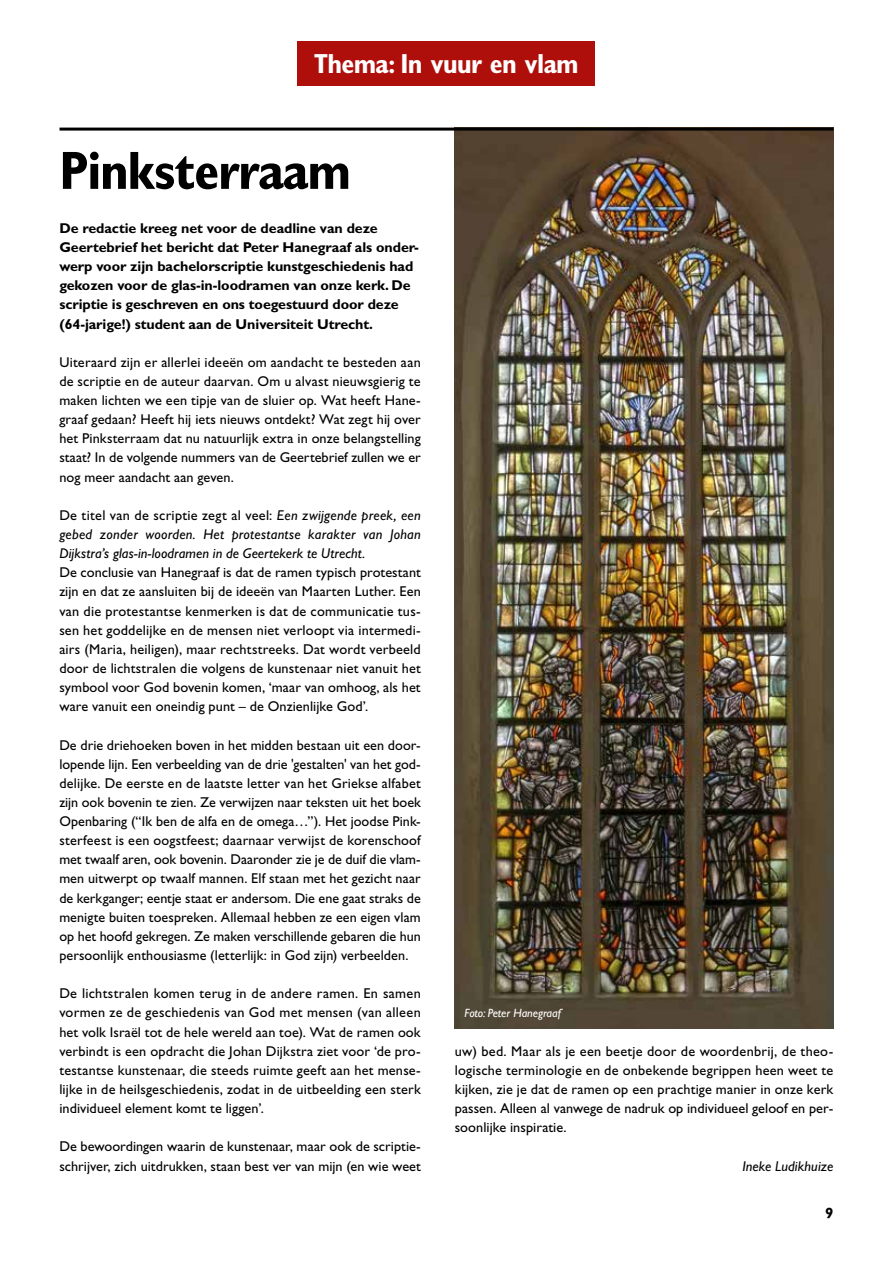
<style>
.page{position:relative;width:893px;height:1263px;background:#fff}
.page>*{position:absolute;margin:0;border:0;box-sizing:border-box;transform-origin:0 0}
.t1{font:700 condensed 54px "Gill Sans Std";letter-spacing:-.025em;color:#000}
.t2{font:700 condensed 27.6px "Gill Sans Std";letter-spacing:-.025em;color:#fff}
.t3{font:700 15px "Gill Sans Std";color:#000}
.t4{font:14.25px/19.2px "Gill Sans Std";letter-spacing:.005em;color:#000;text-align:justify}
.t5{font:700 14.25px/19.2px "Gill Sans Std";letter-spacing:-.005em;color:#000}
.t6{font:italic 14.25px/19.2px "Gill Sans Std";letter-spacing:.005em;color:#000;text-align:justify}
.t7{font:italic 12px "Gill Sans Std";letter-spacing:-.005em;color:#fff}
.s1{font-style:normal}
</style>
<div class="page">
<div style="left:298px;top:42px;width:297px;height:44px;background:#ae0f0a"></div>
<img style="left:455px;top:131px;width:378px;height:897px">
<hr style="left:60px;top:128px;width:773px;height:3px;background:#000">
<h2 class="t2" style="left:314px;top:47px;width:266px">Thema: In vuur en vlam</h2>
<h1 class="t1" style="left:59px;top:138px;width:293px">Pinksterraam</h1>
<p class="t5" style="left:59px;top:218px;width:361px">De redactie kreeg net voor de deadline van deze Geertebrief het bericht dat Peter Hanegraaf als onder&shy;werp voor zijn bachelorscriptie kunstgeschiedenis had gekozen voor de glas-in-loodramen van onze kerk. De scriptie is geschreven en ons toegestuurd door deze (64-jarige!) student aan de Universiteit Utrecht.</p>
<p class="t4" style="left:59px;top:352px;width:363px">Uiteraard zijn er allerlei ideeën om aandacht te besteden aan de scriptie en de auteur daarvan. Om u alvast nieuwsgierig te maken lichten we een tipje van de sluier op. Wat heeft Hane‑ graaf gedaan? Heeft hij iets nieuws ontdekt? Wat zegt hij over het Pinksterraam dat nu natuurlijk extra in onze belangstelling staat? In de volgende nummers van de Geertebrief zullen we er nog meer aandacht aan geven.</p>
<p class="t6" style="left:59px;top:506px;width:363px"><span class="s1">De titel van de scriptie zegt al veel:</span> Een zwijgende preek, een gebed zonder woorden. Het protestantse karakter van Johan Dijkstra’s glas-in-loodramen in de Geertekerk te Utrecht.</p>
<p class="t4" style="left:59px;top:563px;width:363px">De conclusie van Hanegraaf is dat de ramen typisch protestant zijn en dat ze aansluiten bij de ideeën van Maarten Luther. Een van die protestantse kenmerken is dat de communicatie tus‑ sen het goddelijke en de mensen niet verloopt via intermedi‑ airs (Maria, heiligen), maar rechtstreeks. Dat wordt verbeeld door de lichtstralen die volgens de kunstenaar niet vanuit het symbool voor God bovenin komen, ‘maar van omhoog, als het ware vanuit een oneindig punt – de Onzienlijke God’.</p>
<p class="t4" style="left:59px;top:735px;width:363px">De drie driehoeken boven in het midden bestaan uit een door‑ lopende lijn. Een verbeelding van de drie 'gestalten' van het god‑ delijke. De eerste en de laatste letter van het Griekse alfabet zijn ook bovenin te zien. Ze verwijzen naar teksten uit het boek Openbaring (“Ik ben de alfa en de omega…”). Het joodse Pink‑ sterfeest is een oogstfeest; daarnaar verwijst de korenschoof met twaalf aren, ook bovenin. Daaronder zie je de duif die vlam‑ men uitwerpt op twaalf mannen. Elf staan met het gezicht naar de kerkganger; eentje staat er andersom. Die ene gaat straks de menigte buiten toespreken. Allemaal hebben ze een eigen vlam op het hoofd gekregen. Ze maken verschillende gebaren die hun persoonlijk enthousiasme (letterlijk: in God zijn) verbeelden.</p>
<p class="t4" style="left:59px;top:984px;width:363px">De lichtstralen komen terug in de andere ramen. En samen vormen ze de geschiedenis van God met mensen (van alleen het volk Israël tot de hele wereld aan toe). Wat de ramen ook verbindt is een opdracht die Johan Dijkstra ziet voor ‘de pro‑ testantse kunstenaar, die steeds ruimte geeft aan het mense‑ lijke in de heilsgeschiedenis, zodat in de uitbeelding een sterk individueel element komt te liggen’.</p>
<p class="t4" style="left:59px;top:1137px;width:363px">De bewoordingen waarin de kunstenaar, maar ook de scriptie‑ schrijver, zich uitdrukken, staan best ver van mijn (en wie weet</p>
<p class="t7" style="left:465px;top:1006px;width:98px">Foto: Peter Hanegraaf</p>
<p class="t4" style="left:455px;top:1041px;width:380px">uw) bed. Maar als je een beetje door de woordenbrij, de theo‑ logische terminologie en de onbekende begrippen heen weet te kijken, zie je dat de ramen op een prachtige manier in onze kerk passen. Alleen al vanwege de nadruk op individueel geloof en per‑ soonlijke inspiratie.</p>
<p class="t6" style="left:742px;top:1156px;width:92px">Ineke Ludikhuize</p>
<p class="t3" style="left:825px;top:1204px;width:10px">9</p>
</div>
